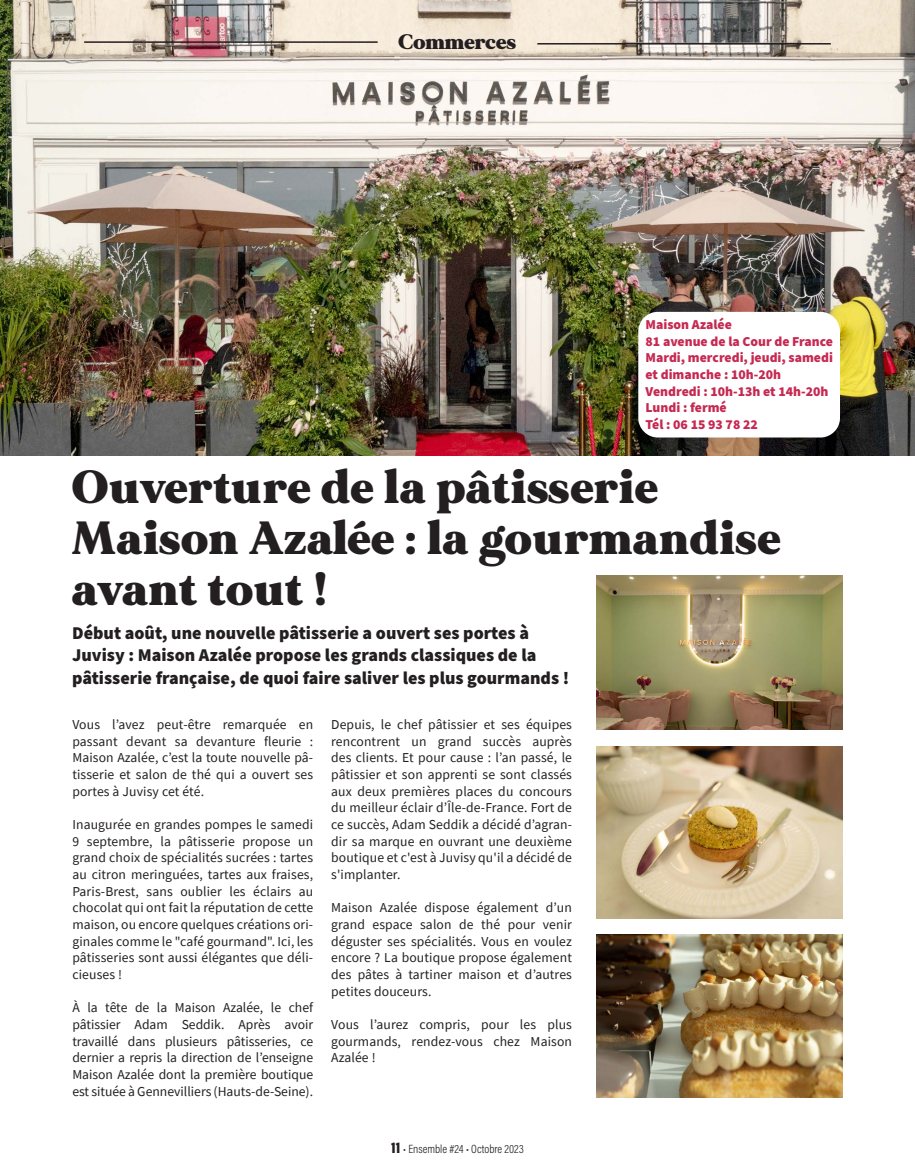
<style>
.page{position:relative;width:915px;height:1170px;background:#fff}
.page>*{position:absolute;margin:0;border:0;box-sizing:border-box;transform-origin:0 0}
.t1{font:900 46.5px/51px "MADE Mirage";letter-spacing:.01em;color:#231f20}
.t2{font:900 21px "MADE Mirage";letter-spacing:-.005em;color:#231f20}
.t3{font:900 18px/22.5px "Source Sans Pro";color:#231f20}
.t4{font:13.65px/16.6px "Source Sans Pro";letter-spacing:.01em;color:#231f20;text-align:justify}
.t5{font:900 13.65px "Source Sans Pro";color:#c62951}
.t6{font:12px "Acumin Variable Concept";color:#231f20}
.s1{font-size:15.75px}
</style>
<div class="page">
<img style="left:0;top:0;width:914px;height:455px">
<hr style="left:84px;top:41px;width:293px;height:2px;background:#231f20">
<hr style="left:537px;top:43px;width:293px;height:2px;background:#231f20">
<div style="left:647px;top:321px;width:183px;height:106px;background:#fff;border-radius:10px"></div>
<div style="left:638px;top:312px;width:201px;height:125px;border:20px solid #fff;border-radius:10px"></div>
<img style="left:596px;top:746px;width:246px;height:172px">
<img style="left:596px;top:934px;width:246px;height:163px">
<img style="left:596px;top:575px;width:246px;height:154px">
<p class="t2" style="left:398px;top:27px;width:119px">Commerces</p>
<p class="t5" style="left:645px;top:315px;width:88px">Maison Azalée</p>
<p class="t5" style="left:645px;top:331px;width:189px">81 avenue de la Cour de France</p>
<p class="t5" style="left:645px;top:348px;width:189px">Mardi, mercredi, jeudi, samedi</p>
<p class="t5" style="left:645px;top:365px;width:137px">et dimanche : 10h-20h</p>
<p class="t5" style="left:645px;top:381px;width:184px">Vendredi : 10h-13h et 14h-20h</p>
<p class="t5" style="left:645px;top:398px;width:83px">Lundi : fermé</p>
<p class="t5" style="left:645px;top:415px;width:114px">Tél : 06 15 93 78 22</p>
<p class="t1" style="left:72px;top:461px;width:587px">Ouverture de la pâtisserie</p>
<p class="t1" style="left:72px;top:512px;width:710px">Maison Azalée : la gourmandise avant tout !</p>
<p class="t3" style="left:72px;top:621px;width:498px">Début août, une nouvelle pâtisserie a ouvert ses portes à<br>Juvisy : Maison Azalée propose les grands classiques de la pâtisserie française, de quoi faire saliver les plus gourmands !</p>
<p class="t4" style="left:72px;top:716px;width:242px">Vous l’avez peut-être remarquée en passant devant sa devanture fleurie :<br>Maison Azalée, c’est la toute nouvelle pâ&shy;tisserie et salon de thé qui a ouvert ses portes à Juvisy cet été.</p>
<p class="t4" style="left:72px;top:816px;width:242px">Inaugurée en grandes pompes le samedi 9 septembre, la pâtisserie propose un grand choix de spécialités sucrées : tartes au citron meringuées, tartes aux fraises, Paris-Brest, sans oublier les éclairs au chocolat qui ont fait la réputation de cette maison, ou encore quelques créations ori&shy;ginales comme le "café gourmand". Ici, les pâtisseries sont aussi élégantes que déli&shy;cieuses !</p>
<p class="t4" style="left:72px;top:999px;width:242px">À la tête de la Maison Azalée, le chef pâtissier Adam Seddik. Après avoir travaillé dans plusieurs pâtisseries, ce dernier a repris la direction de l’enseigne Maison Azalée dont la première boutique est située à Gennevilliers (Hauts-de-Seine).</p>
<p class="t4" style="left:331px;top:716px;width:242px">Depuis, le chef pâtissier et ses équipes rencontrent un grand succès auprès des clients. Et pour cause : l’an passé, le pâtissier et son apprenti se sont classés aux deux premières places du concours du meilleur éclair d’Île-de-France. Fort de ce succès, Adam Seddik a décidé d’agran&shy;dir sa marque en ouvrant une deuxième boutique et c'est à Juvisy qu'il a décidé de s'implanter.</p>
<p class="t4" style="left:331px;top:899px;width:242px">Maison Azalée dispose également d’un grand espace salon de thé pour venir déguster ses spécialités. Vous en voulez encore ? La boutique propose également des pâtes à tartiner maison et d’autres petites douceurs.</p>
<p class="t4" style="left:331px;top:1015px;width:242px">Vous l’aurez compris, pour les plus gourmands, rendez-vous chez Maison Azalée !</p>
<p class="t6" style="left:391px;top:1140px;width:134px"><span class="s1">11</span> • Ensemble #24 • Octobre 2023</p>
</div>
